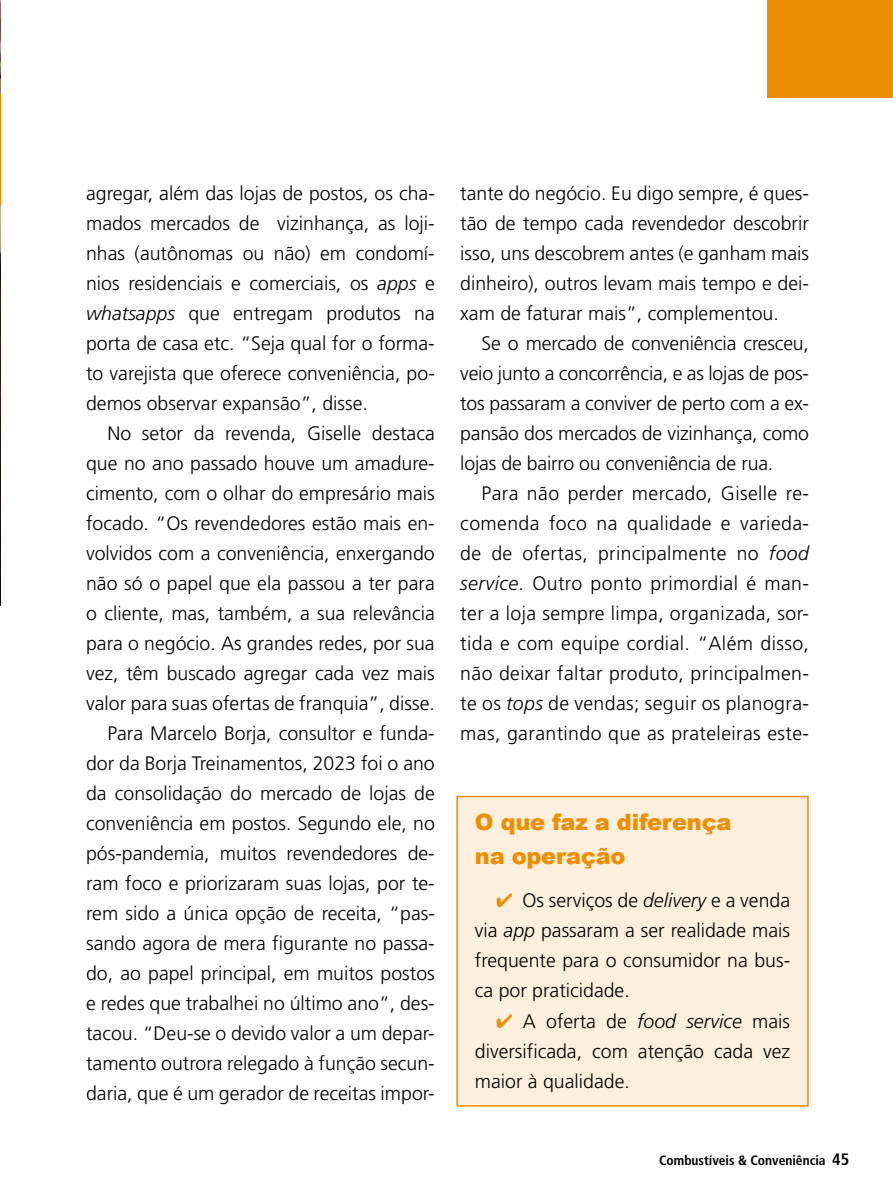
<style>
.page{position:relative;width:893px;height:1191px;background:#fff}
.page>*{position:absolute;margin:0;border:0;box-sizing:border-box;transform-origin:0 0}
.t1{font:900 22.5px/33.3px "Arial";letter-spacing:-.01em;color:#ec8e00}
.t2{font:300 19.5px/30px "Frutiger";color:#000;text-align:justify}
.t3{font:700 condensed 13.5px "Frutiger";color:#000}
.s1{font-style:italic}
.s2{color:#ec8e00}
.s3{font-size:16.5px}
</style>
<div class="page">
<img style="left:0;top:0;width:1px;height:606px">
<div style="left:768px;top:0;width:125px;height:98px;background:#ec8e00"></div>
<hr style="left:0;top:94px;width:1px;height:111px;background:#ec8e00">
<div style="left:457px;top:796px;width:351px;height:310px;background:#fdefdd"></div>
<div style="left:456px;top:795px;width:353px;height:311px;border:2px solid #ec8e00"></div>
<p class="t2" style="left:86px;top:179px;width:350px">agregar, além das lojas de postos, os cha&shy;mados mercados de vizinhança, as loji&shy;nhas (autônomas ou não) em condomí&shy;nios residenciais e comerciais, os <span class="s1">apps</span> e <span class="s1">whatsapps</span> que entregam produtos na porta de casa etc. “Seja qual for o forma&shy;to varejista que oferece conveniência, po&shy;demos observar expansão”, disse.</p>
<p class="t2" style="left:86px;top:419px;width:350px;text-align:right">No setor da revenda, Giselle destaca que no ano passado houve um amadure&shy;cimento, com o olhar do empresário mais focado. “Os revendedores estão mais en&shy;volvidos com a conveniência, enxergando não só o papel que ela passou a ter para o cliente, mas, também, a sua relevância para o negócio. As grandes redes, por sua vez, têm buscado agregar cada vez mais valor para suas ofertas de franquia”, disse.<br>Para Marcelo Borja, consultor e funda&shy;dor da Borja Treinamentos, 2023 foi o ano da consolidação do mercado de lojas de conveniência em postos. Segundo ele, no pós-pandemia, muitos revendedores de&shy;ram foco e priorizaram suas lojas, por te&shy;rem sido a única opção de receita, “pas&shy;sando agora de mera figurante no passa&shy;do, ao papel principal, em muitos postos e redes que trabalhei no último ano”, des&shy;tacou. “Deu-se o devido valor a um depar&shy;tamento outrora relegado à função secun&shy;daria, que é um gerador de receitas impor-</p>
<p class="t2" style="left:460px;top:178px;width:350px">tante do negócio. Eu digo sempre, é ques&shy;tão de tempo cada revendedor descobrir isso, uns descobrem antes (e ganham mais dinheiro), outros levam mais tempo e dei&shy;xam de faturar mais”, complementou.</p>
<p class="t2" style="left:460px;top:328px;width:350px;text-indent:21px">Se o mercado de conveniência cresceu, veio junto a concorrência, e as lojas de pos&shy;tos passaram a conviver de perto com a ex&shy;pansão dos mercados de vizinhança, como lojas de bairro ou conveniência de rua.</p>
<p class="t2" style="left:460px;top:478px;width:350px;text-indent:21px">Para não perder mercado, Giselle re&shy;comenda foco na qualidade e varieda&shy;de de ofertas, principalmente no <span class="s1">food service</span>. Outro ponto primordial é man&shy;ter a loja sempre limpa, organizada, sor&shy;tida e com equipe cordial. “Além disso, não deixar faltar produto, principalmen&shy;te os <span class="s1">tops</span> de vendas; seguir os planogra&shy;mas, garantindo que as prateleiras este-</p>
<p class="t1" style="left:475px;top:805px;width:258px">O que faz a diferença na operação</p>
<p class="t2" style="left:475px;top:885px;width:317px;text-indent:21px"><span class="s2">✔</span> Os serviços de <span class="s1">delivery</span> e a venda via <span class="s1">app</span> passaram a ser realidade mais frequente para o consumidor na bus&shy;ca por praticidade.</p>
<p class="t2" style="left:475px;top:1006px;width:317px;text-indent:21px"><span class="s2">✔</span> A oferta de <span class="s1">food service</span> mais diversificada, com atenção cada vez maior à qualidade.</p>
<p class="t3" style="left:659px;top:1152px;width:192px">Combustíveis &amp; Conveniência <span class="s3">45</span></p>
</div>
